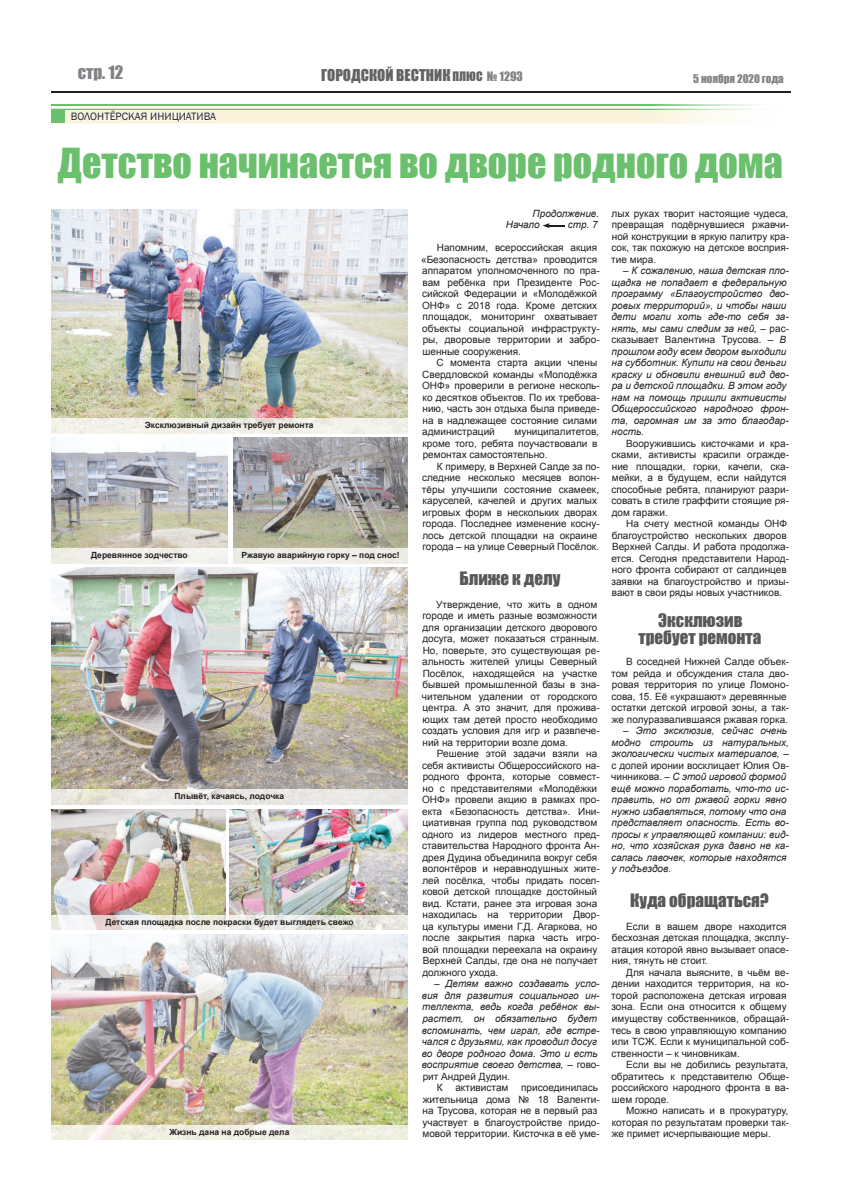
<style>
.page{position:relative;width:842px;height:1191px;background:#fff}
.page>*{position:absolute;margin:0;border:0;box-sizing:border-box;transform-origin:0 0}
.t1{font:38px "Impact";color:#6ac06d}
.t2{font:17px/17px "Impact";color:#57585a;text-align:center}
.t3{font:17px "Impact";color:#808285}
.t4{font:15px "Impact";color:#636366}
.t5{font:11px "Franklin Gothic";color:#231f20}
.t6{font:11px "Impact";color:#808285}
.t7{font:10px/11.5px "Arial";color:#231f20}
.t8{font:italic 10px/11.5px "Arial";color:#231f20}
.t9{font:700 8.5px "Arial";color:#231f20}
.s1{font-size:12px}
.s2{font-size:12px;color:#808285}
.s3{font-style:normal}
</style>
<div class="page">
<hr style="left:51px;top:91px;width:740px;height:1px;background:#231f20">
<svg style="left:543px;top:223px;width:22px;height:5px"></svg>
<svg style="left:51px;top:92px;width:739px;height:123px"></svg>
<img style="left:51px;top:209px;width:356px;height:210px">
<img style="left:51px;top:437px;width:176px;height:112px">
<img style="left:234px;top:437px;width:173px;height:112px">
<img style="left:51px;top:567px;width:356px;height:223px">
<img style="left:51px;top:934px;width:356px;height:206px">
<img style="left:51px;top:809px;width:174px;height:106px">
<img style="left:230px;top:809px;width:177px;height:106px">
<svg style="left:51px;top:419px;width:356px;height:15px;background:#f0f0e7"></svg>
<svg style="left:51px;top:549px;width:357px;height:15px"></svg>
<svg style="left:51px;top:790px;width:356px;height:14px;background:#e9e7e2"></svg>
<svg style="left:51px;top:915px;width:356px;height:15px"></svg>
<svg style="left:407px;top:1125px;width:1px;height:15px"></svg>
<svg style="left:51px;top:1125px;width:1px;height:15px"></svg>
<h2 class="t3" style="left:78px;top:59px;width:47px">стр. 12</h2>
<h3 class="t4" style="left:321px;top:64px;width:203px">ГОРОДСКОЙ ВЕСТНИК <span class="s1">ПЛЮС</span> <span class="s2">№ 1293</span></h3>
<p class="t6" style="left:693px;top:70px;width:92px">5 ноября 2020 года</p>
<p class="t5" style="left:71px;top:110px;width:147px">ВОЛОНТЁРСКАЯ ИНИЦИАТИВА</p>
<h1 class="t1" style="left:57px;top:134px;width:727px">Детство начинается во дворе родного дома</h1>
<p class="t9" style="left:145px;top:420px;width:170px">Эксклюзивный дизайн требует ремонта</p>
<p class="t9" style="left:91px;top:549px;width:98px">Деревянное зодчество</p>
<p class="t9" style="left:241px;top:549px;width:160px">Ржавую аварийную горку – под снос!</p>
<p class="t9" style="left:175px;top:790px;width:111px">Плывёт, качаясь, лодочка</p>
<p class="t9" style="left:106px;top:916px;width:250px">Детская площадка после покраски будет выглядеть свежо</p>
<p class="t9" style="left:169px;top:1125px;width:122px">Жизнь дана на добрые дела</p>
<p class="t8" style="left:506px;top:207px;width:95px;text-indent:27px">Продолжение.<br>Начало</p>
<p class="t8" style="left:568px;top:219px;width:31px">стр. 7</p>
<p class="t7" style="left:421px;top:242px;width:180px;text-indent:16px">Напомним, всероссийская акция «Безопасность детства» проводится аппаратом уполномоченного по пра&shy;вам ребёнка при Президенте Рос&shy;сийской Федерации и «Молодёжкой<br>ОНФ» с 2018 года. Кроме детских площадок, мониторинг охватывает объекты социальной инфраструкту&shy;ры, дворовые территории и забро&shy;шенные сооружения.</p>
<p class="t7" style="left:422px;top:357px;width:179px;text-indent:14px">С момента старта акции члены<br>Свердловской команды «Молодёжка<br>ОНФ» проверили в регионе несколь&shy;ко десятков объектов. По их требова&shy;нию, часть зон отдыха была приведе&shy;на в надлежащее состояние силами администраций</p>
<p class="t7" style="left:423px;top:426px;width:178px;text-indent:92px">муниципалитетов, кроме того, ребята поучаствовали в ремонтах самостоятельно.</p>
<p class="t7" style="left:422px;top:460px;width:179px;text-indent:15px">К примеру, в Верхней Салде за по&shy;следние несколько месяцев волон&shy;тёры улучшили состояние скамеек, каруселей, качелей и других малых игровых форм в нескольких дворах города. Последнее изменение косну&shy;лось детской площадки на окраине города – на улице Северный Посёлок.</p>
<h2 class="t2" style="left:459px;top:569px;width:102px">Ближе к делу</h2>
<p class="t7" style="left:422px;top:598px;width:179px;text-indent:14px">Утверждение, что жить в одном городе и иметь разные возможности для организации детского дворового досуга, может показаться странным.<br>Но, поверьте, это существующая ре&shy;альность жителей улицы Северный Посёлок, находящейся на участке бывшей промышленной базы в зна&shy;чительном удалении от городского центра. А это значит, для прожива&shy;ющих там детей просто необходимо создать условия для игр и развлече&shy;ний на территории возле дома.</p>
<p class="t7" style="left:422px;top:748px;width:179px;text-indent:15px">Решение этой задачи взяли на себя активисты Общероссийского на&shy;родного фронта, которые совмест&shy;но с представителями «Молодёжки ОНФ» провели акцию в рамках про&shy;екта «Безопасность детства». Ини&shy;циативная группа под руководством одного из лидеров местного пред&shy;ставительства Народного фронта Ан&shy;дрея Дудина объединила вокруг себя волонтёров и неравнодушных жите&shy;лей посёлка, чтобы придать посел&shy;ковой детской площадке достойный вид. Кстати, ранее эта игровая зона находилась на территории Двор&shy;ца культуры имени Г.Д. Агаркова, но после закрытия парка часть игро&shy;вой площадки переехала на окраину Верхней Салды, где она не получает должного ухода.</p>
<p class="t8" style="left:434px;top:978px;width:167px">– Детям важно создавать усло-</p>
<p class="t8" style="left:422px;top:989px;width:179px">вия для развития социального ин-</p>
<p class="t8" style="left:422px;top:1001px;width:179px">теллекта, ведь когда ребёнок вы-</p>
<p class="t8" style="left:422px;top:1012px;width:176px">растет, он обязательно будет</p>
<p class="t8" style="left:422px;top:1024px;width:179px">вспоминать, чем играл, где встре-</p>
<p class="t8" style="left:422px;top:1035px;width:177px">чался с друзьями, как проводил досуг</p>
<p class="t8" style="left:422px;top:1047px;width:178px">во дворе родного дома. Это и есть</p>
<p class="t8" style="left:422px;top:1058px;width:179px">восприятие своего детства, <span class="s3">– гово-</span></p>
<p class="t7" style="left:423px;top:1070px;width:89px">рит Андрей Дудин.</p>
<p class="t7" style="left:437px;top:1081px;width:7px">К</p>
<p class="t7" style="left:455px;top:1081px;width:55px">активистам</p>
<p class="t7" style="left:422px;top:1081px;width:179px;text-indent:99px">присоединилась жительница дома № 18 Валенти&shy;на Трусова, которая не в первый раз участвует в благоустройстве придо&shy;мовой территории. Кисточка в её уме-</p>
<p class="t7" style="left:611px;top:207px;width:179px;text-align:justify">лых руках творит настоящие чудеса, превращая подёрнувшиеся ржавчи&shy;ной конструкции в яркую палитру кра&shy;сок, так похожую на детское восприя&shy;тие мира.</p>
<p class="t8" style="left:611px;top:265px;width:179px;text-indent:12px">– К сожалению, наша детская пло&shy;щадка не попадает в федеральную программу «Благоустройство дво&shy;ровых территорий», и чтобы наши дети могли хоть где-то себя за&shy;нять, мы сами следим за ней, <span class="s3">– рас&shy;сказывает Валентина Трусова. –</span> В прошлом году всем двором выходили на субботник. Купили на свои деньги краску и обновили внешний вид дво&shy;ра и детской площадки. В этом году нам на помощь пришли активисты<br>Общероссийского народного фрон&shy;та, огромная им за это благодар&shy;ность.</p>
<p class="t7" style="left:611px;top:437px;width:179px;text-indent:15px">Вооружившись кисточками и кра&shy;сками, активисты красили огражде&shy;ние площадки, горки, качели, ска&shy;мейки, а в будущем, если найдутся способные ребята, планируют разри&shy;совать в стиле граффити стоящие ря&shy;дом гаражи.</p>
<p class="t7" style="left:611px;top:518px;width:179px;text-indent:15px">На счету местной команды ОНФ благоустройство нескольких дворов Верхней Салды. И работа продолжа&shy;ется. Сегодня представители Народ&shy;ного фронта собирают от салдинцев заявки на благоустройство и призы&shy;вают в свои ряды новых участников.</p>
<h2 class="t2" style="left:638px;top:611px;width:125px">Эксклюзив требует ремонта</h2>
<p class="t7" style="left:611px;top:656px;width:179px;text-indent:15px">В соседней Нижней Салде объек&shy;том рейда и обсуждения стала дво&shy;ровая территория по улице Ломоно&shy;сова, 15. Её «украшают» деревянные остатки детской игровой зоны, а так&shy;же полуразвалившаяся ржавая горка.</p>
<p class="t8" style="left:611px;top:725px;width:179px;text-indent:12px">– Это эксклюзив, сейчас очень модно строить из натуральных, экологически чистых материалов, <span class="s3">– с долей иронии восклицает Юлия Ов&shy;чинникова. –</span> С этой игровой формой ещё можно поработать, что-то ис&shy;править, но от ржавой горки явно нужно избавляться, потому что она представляет опасность. Есть во&shy;просы к управляющей компании: вид&shy;но, что хозяйская рука давно не ка&shy;салась лавочек, которые находятся у подъездов.</p>
<h2 class="t2" style="left:630px;top:891px;width:140px">Куда обращаться?</h2>
<p class="t7" style="left:611px;top:920px;width:179px;text-indent:15px">Если в вашем дворе находится бесхозная детская площадка, эксплу&shy;атация которой явно вызывает опасе&shy;ния, тянуть не стоит.</p>
<p class="t7" style="left:611px;top:966px;width:179px;text-indent:15px">Для начала выясните, в чьём ве&shy;дении находится территория, на ко&shy;торой расположена детская игровая зона. Если она относится к общему имуществу собственников, обращай&shy;тесь в свою управляющую компанию или ТСЖ. Если к муниципальной соб&shy;ственности – к чиновникам.</p>
<p class="t7" style="left:611px;top:1058px;width:179px;text-align:justify;text-indent:15px">Если вы не добились результата, обратитесь к представителю Обще&shy;российского народного фронта в ва&shy;шем городе.</p>
<p class="t7" style="left:612px;top:1104px;width:179px;text-align:justify;text-indent:14px">Можно написать и в прокуратуру, которая по результатам проверки так&shy;же примет исчерпывающие меры.</p>
</div>
